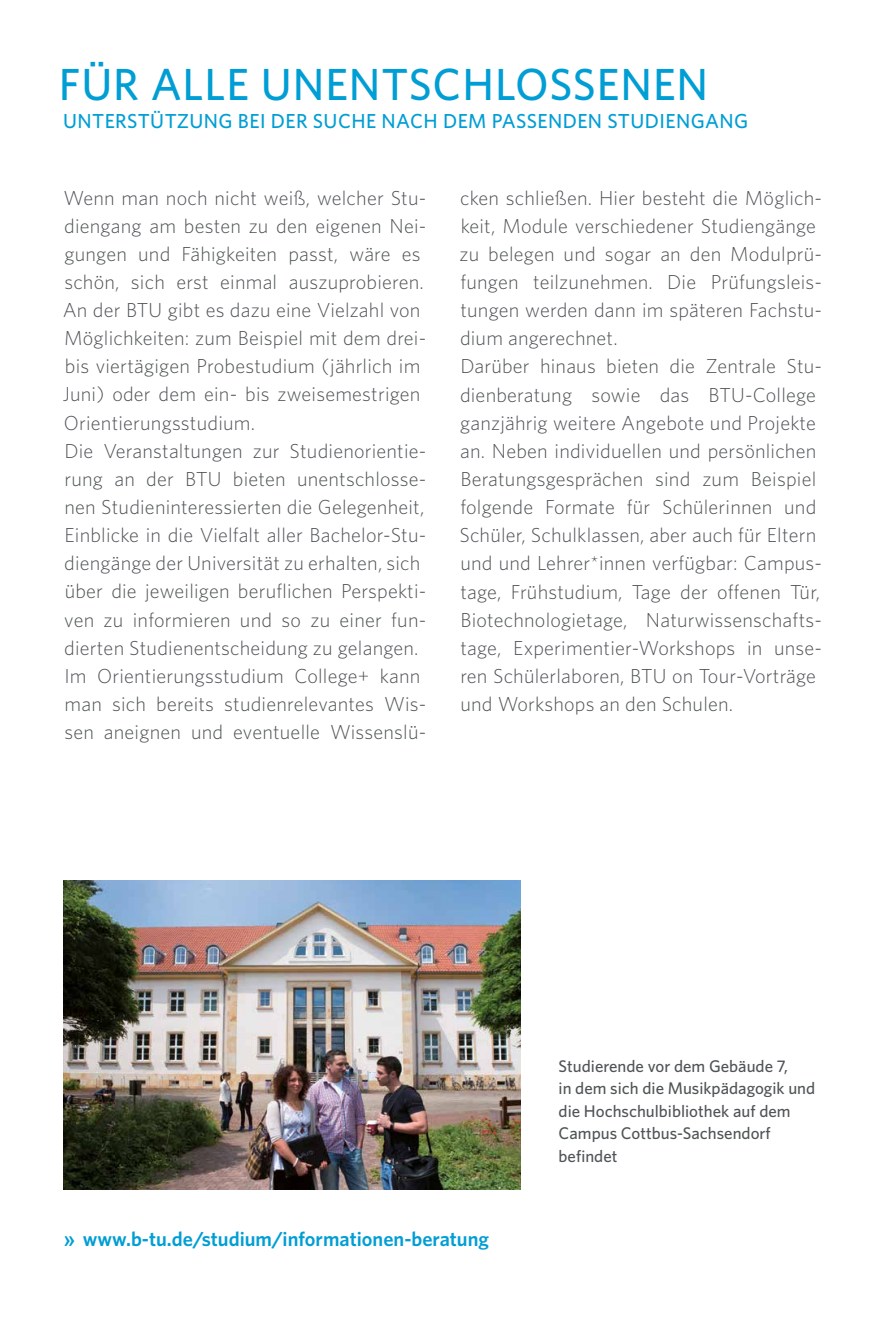
<style>
.page{position:relative;width:881px;height:1340px;background:#fff}
.page>*{position:absolute;margin:0;border:0;box-sizing:border-box;transform-origin:0 0}
.t1{font:500 45px "Whitney";letter-spacing:.02em;color:#009ed4}
.t2{font:300 20.25px/28.1px "Whitney";letter-spacing:.01em;color:#505456}
.t3{font:500 20.25px "Whitney";letter-spacing:.02em;color:#009ed4}
.t4{font:600 20.25px "Whitney";color:#009ed4}
.t5{font:500 16.88px/22.5px "Whitney";color:#505456}
</style>
<div class="page">
<img style="left:64px;top:880px;width:456px;height:309px">
<h1 class="t1" style="left:59px;top:54px;width:650px">FÜR ALLE UNENTSCHLOSSENEN</h1>
<p class="t3" style="left:63px;top:107px;width:686px">UNTERSTÜTZUNG BEI DER SUCHE NACH DEM PASSENDEN STUDIENGANG</p>
<p class="t2" style="left:63px;top:183px;width:365px">Wenn man noch nicht weiß, welcher Stu&shy;diengang am besten zu den eigenen Nei&shy;gungen und Fähigkeiten passt, wäre es schön, sich erst einmal auszuprobieren.<br>An der BTU gibt es dazu eine Vielzahl von Möglichkeiten: zum Beispiel mit dem drei&shy;bis viertägigen Probestudium (jährlich im Juni) oder dem ein- bis zweisemestrigen Orientierungsstudium.<br>Die Veranstaltungen zur Studienorientie&shy;rung an der BTU bieten unentschlosse&shy;nen Studieninteressierten die Gelegenheit, Einblicke in die Vielfalt aller Bachelor-Stu&shy;diengänge der Universität zu erhalten, sich über die jeweiligen beruflichen Perspekti&shy;ven zu informieren und so zu einer fun&shy;dierten Studienentscheidung zu gelangen.<br>Im Orientierungsstudium College+ kann man sich bereits studienrelevantes Wis&shy;sen aneignen und eventuelle Wissenslü-</p>
<p class="t2" style="left:459px;top:183px;width:364px">cken schließen. Hier besteht die Möglich&shy;keit, Module verschiedener Studiengänge zu belegen und sogar an den Modulprü&shy;fungen teilzunehmen. Die Prüfungsleis&shy;tungen werden dann im späteren Fachstu&shy;dium angerechnet.<br>Darüber hinaus bieten die Zentrale Stu&shy;dienberatung sowie das BTU-College ganzjährig weitere Angebote und Projekte an. Neben individuellen und persönlichen Beratungsgesprächen sind zum Beispiel folgende Formate für Schülerinnen und Schüler, Schulklassen, aber auch für Eltern und und Lehrer*innen verfügbar: Campus&shy;tage, Frühstudium, Tage der offenen Tür, Biotechnologietage, Naturwissenschafts&shy;tage, Experimentier-Workshops in unse&shy;ren Schülerlaboren, BTU on Tour-Vorträge und Workshops an den Schulen.</p>
<p class="t4" style="left:64px;top:1225px;width:426px">» www.b-tu.de/studium/informationen-beratung</p>
<p class="t5" style="left:558px;top:1054px;width:258px">Studierende vor dem Gebäude 7,<br>in dem sich die Musikpädagogik und die Hochschulbibliothek auf dem<br>Campus Cottbus-Sachsendorf befindet</p>
</div>
